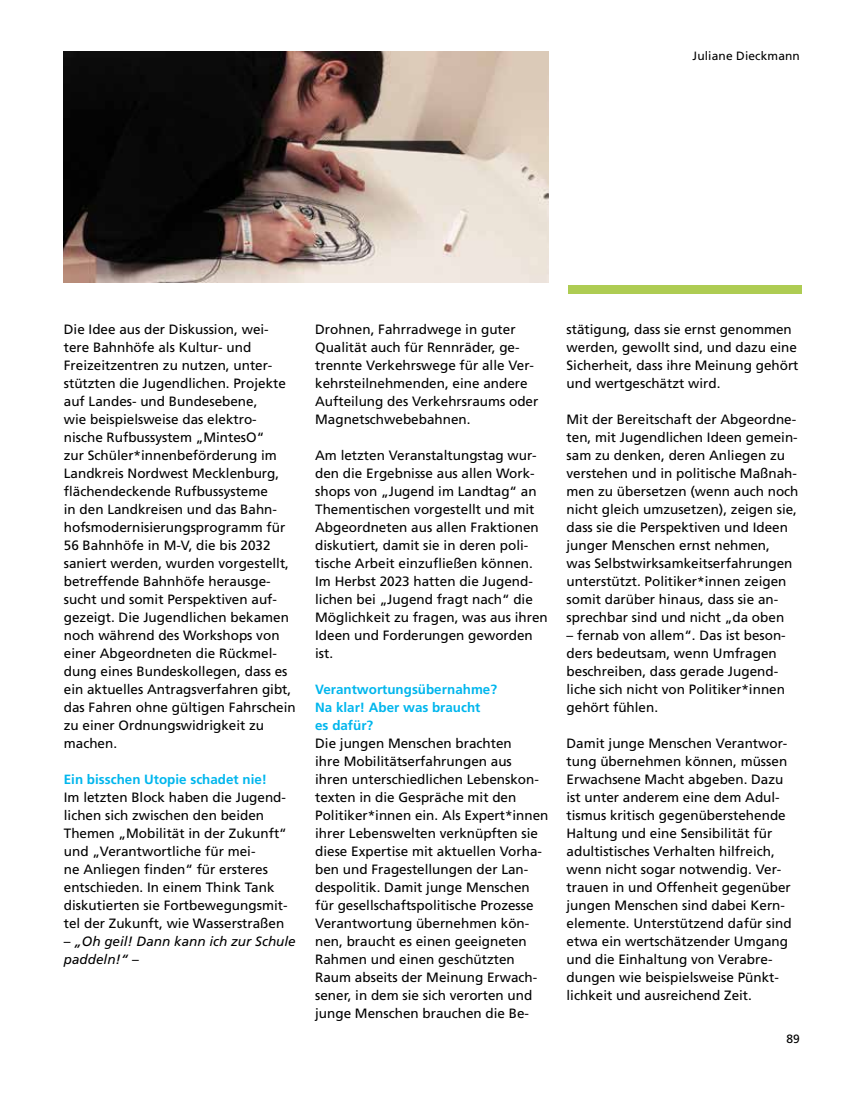
<style>
.page{position:relative;width:851px;height:1106px;background:#fff}
.page>*{position:absolute;margin:0;border:0;box-sizing:border-box;transform-origin:0 0}
.t1{font:13.5px/18px "Frutiger";color:#000}
.t2{font:italic 13.5px/18px "Frutiger";color:#000}
.t3{font:700 13.35px/17.9px "Frutiger";color:#00b6ed}
.t4{font:12px "Frutiger";letter-spacing:.01em;color:#000}
.s1{font-style:normal}
</style>
<div class="page">
<img style="left:64px;top:51px;width:484px;height:231px">
<div style="left:568px;top:285px;width:233px;height:8px;background:#aecc53"></div>
<p class="t4" style="left:692px;top:49px;width:109px">Juliane Dieckmann</p>
<p class="t1" style="left:64px;top:320px;width:233px">Die Idee aus der Diskussion, wei&shy;tere Bahnhöfe als Kultur- und<br>Freizeitzentren zu nutzen, unter&shy;stützten die Jugendlichen. Projekte auf Landes- und Bundesebene,<br>wie beispielsweise das elektro&shy;nische Rufbussystem „MintesO“<br>zur Schüler*innenbeförderung im<br>Landkreis Nordwest Mecklenburg, flächendeckende Rufbussysteme<br>in den Landkreisen und das Bahn&shy;hofsmodernisierungsprogramm für<br>56 Bahnhöfe in M-V, die bis 2032 saniert werden, wurden vorgestellt, betreffende Bahnhöfe herausge&shy;sucht und somit Perspektiven auf&shy;gezeigt. Die Jugendlichen bekamen noch während des Workshops von einer Abgeordneten die Rückmel&shy;dung eines Bundeskollegen, dass es ein aktuelles Antragsverfahren gibt, das Fahren ohne gültigen Fahrschein zu einer Ordnungswidrigkeit zu machen.</p>
<p class="t3" style="left:64px;top:770px;width:205px">Ein bisschen Utopie schadet nie!</p>
<p class="t1" style="left:64px;top:788px;width:225px">Im letzten Block haben die Jugend&shy;lichen sich zwischen den beiden Themen „Mobilität in der Zukunft“ und „Verantwortliche für mei-<br>ne Anliegen finden“ für ersteres entschieden. In einem Think Tank diskutierten sie Fortbewegungsmit&shy;tel der Zukunft, wie Wasserstraßen</p>
<p class="t2" style="left:64px;top:932px;width:233px"><span class="s1">–</span> „Oh geil! Dann kann ich zur Schule paddeln!“ <span class="s1">–</span></p>
<p class="t1" style="left:315px;top:320px;width:225px">Drohnen, Fahrradwege in guter<br>Qualität auch für Rennräder, ge&shy;trennte Verkehrswege für alle Ver&shy;kehrsteilnehmenden, eine andere<br>Aufteilung des Verkehrsraums oder<br>Magnetschwebebahnen.</p>
<p class="t1" style="left:315px;top:446px;width:234px">Am letzten Veranstaltungstag wur&shy;den die Ergebnisse aus allen Work&shy;shops von „Jugend im Landtag“ an<br>Thementischen vorgestellt und mit<br>Abgeordneten aus allen Fraktionen diskutiert, damit sie in deren poli&shy;tische Arbeit einzufließen können.<br>Im Herbst 2023 hatten die Jugend&shy;lichen bei „Jugend fragt nach“ die<br>Möglichkeit zu fragen, was aus ihren<br>Ideen und Forderungen geworden ist.</p>
<p class="t3" style="left:315px;top:680px;width:183px">Verantwortungsübernahme?<br>Na klar! Aber was braucht es dafür?</p>
<p class="t1" style="left:315px;top:733px;width:235px">Die jungen Menschen brachten<br>ihre Mobilitätserfahrungen aus<br>ihren unterschiedlichen Lebenskon&shy;texten in die Gespräche mit den Politiker*innen ein. Als Expert*innen ihrer Lebenswelten verknüpften sie diese Expertise mit aktuellen Vorha&shy;ben und Fragestellungen der Lan&shy;despolitik. Damit junge Menschen für gesellschaftspolitische Prozesse Verantwortung übernehmen kön&shy;nen, braucht es einen geeigneten Rahmen und einen geschützten Raum abseits der Meinung Erwach&shy;sener, in dem sie sich verorten und junge Menschen brauchen die Be-</p>
<p class="t1" style="left:566px;top:320px;width:233px">stätigung, dass sie ernst genommen werden, gewollt sind, und dazu eine Sicherheit, dass ihre Meinung gehört und wertgeschätzt wird.</p>
<p class="t1" style="left:566px;top:410px;width:233px">Mit der Bereitschaft der Abgeordne&shy;ten, mit Jugendlichen Ideen gemein&shy;sam zu denken, deren Anliegen zu verstehen und in politische Maßnah&shy;men zu übersetzen (wenn auch noch nicht gleich umzusetzen), zeigen sie, dass sie die Perspektiven und Ideen junger Menschen ernst nehmen,<br>was Selbstwirksamkeitserfahrungen unterstützt. Politiker*innen zeigen somit darüber hinaus, dass sie an&shy;sprechbar sind und nicht „da oben</p>
<p class="t1" style="left:566px;top:626px;width:221px">– fernab von allem“. Das ist beson&shy;ders bedeutsam, wenn Umfragen beschreiben, dass gerade Jugend&shy;liche sich nicht von Politiker*innen gehört fühlen.</p>
<p class="t1" style="left:566px;top:734px;width:227px">Damit junge Menschen Verantwor&shy;tung übernehmen können, müssen Erwachsene Macht abgeben. Dazu ist unter anderem eine dem Adul&shy;tismus kritisch gegenüberstehende Haltung und eine Sensibilität für adultistisches Verhalten hilfreich, wenn nicht sogar notwendig. Ver&shy;trauen in und Offenheit gegenüber jungen Menschen sind dabei Kern&shy;elemente. Unterstützend dafür sind etwa ein wertschätzender Umgang und die Einhaltung von Verabre&shy;dungen wie beispielsweise Pünkt&shy;lichkeit und ausreichend Zeit.</p>
<p class="t4" style="left:786px;top:1031px;width:15px">89</p>
</div>
